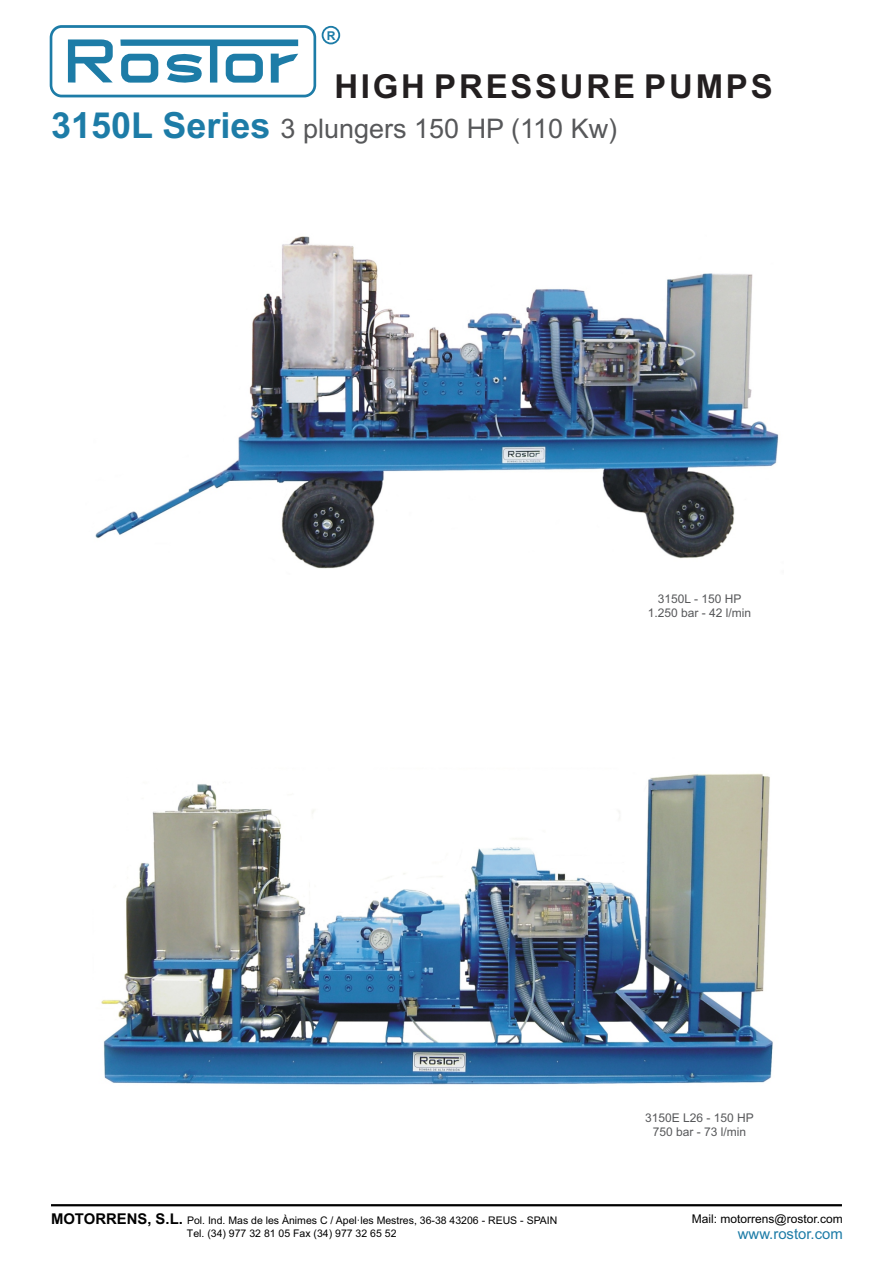
<style>
.page{position:relative;width:893px;height:1263px;background:#fff}
.page>*{position:absolute;margin:0;border:0;box-sizing:border-box;transform-origin:0 0}
.t1{font:700 33px "Arial";letter-spacing:.085em;color:#231f20}
.t2{font:27px "Arial";color:#57585a}
.t3{font:14.85px "Arial";color:#1d7ca7}
.t4{font:700 12.15px "Arial";color:#1d7ca7}
.t5{font:12px/13.4px "Arial";color:#57585a;text-align:center}
.t6{font:12px "Arial";color:#000}
.t7{font:10.5px/13px "Arial";color:#000}
.s1{font-weight:700;font-size:36px;color:#1d7ca7}
.s2{font-weight:700;font-size:14.85px}
</style>
<div class="page">
<img style="left:95px;top:236px;width:684px;height:333px">
<img style="left:101px;top:773px;width:672px;height:312px">
<svg style="left:68px;top:39px;width:45px;height:44px"></svg>
<div style="left:50px;top:25px;width:266px;height:72px;border:3px solid #1d7ca7;border-radius:11px"></div>
<svg style="left:120px;top:40px;width:178px;height:43px"></svg>
<div style="left:322px;top:26px;width:18px;height:18px;border:2px solid #1d7ca7;border-radius:50%"></div>
<hr style="left:51px;top:1204px;width:791px;height:2px;background:#000">
<p class="t4" style="left:327px;top:31px;width:10px">R</p>
<h1 class="t1" style="left:334px;top:74px;width:440px">HIGH PRESSURE PUMPS</h1>
<h2 class="t2" style="left:51px;top:119px;width:568px"><span class="s1">3150L Series</span> 3 plungers 150 HP (110 Kw)</h2>
<p class="t5" style="left:648px;top:594px;width:105px">3150L - 150 HP<br>1.250 bar - 42 l/min</p>
<p class="t5" style="left:645px;top:1112px;width:110px">3150E L26 - 150 HP<br>750 bar - 73 l/min</p>
<p class="t7" style="left:187px;top:1214px;width:372px;text-indent:-136px"><span class="s2">MOTORRENS, S.L.</span> Pol. Ind. Mas de les Ànimes C / Apel·les Mestres, 36-38 43206 - REUS - SPAIN<br>Tel. (34) 977 32 81 05 Fax (34) 977 32 65 52</p>
<p class="t6" style="left:692px;top:1214px;width:152px">Mail: motorrens@rostor.com</p>
<h3 class="t3" style="left:738px;top:1228px;width:106px">www.rostor.com</h3>
</div>
